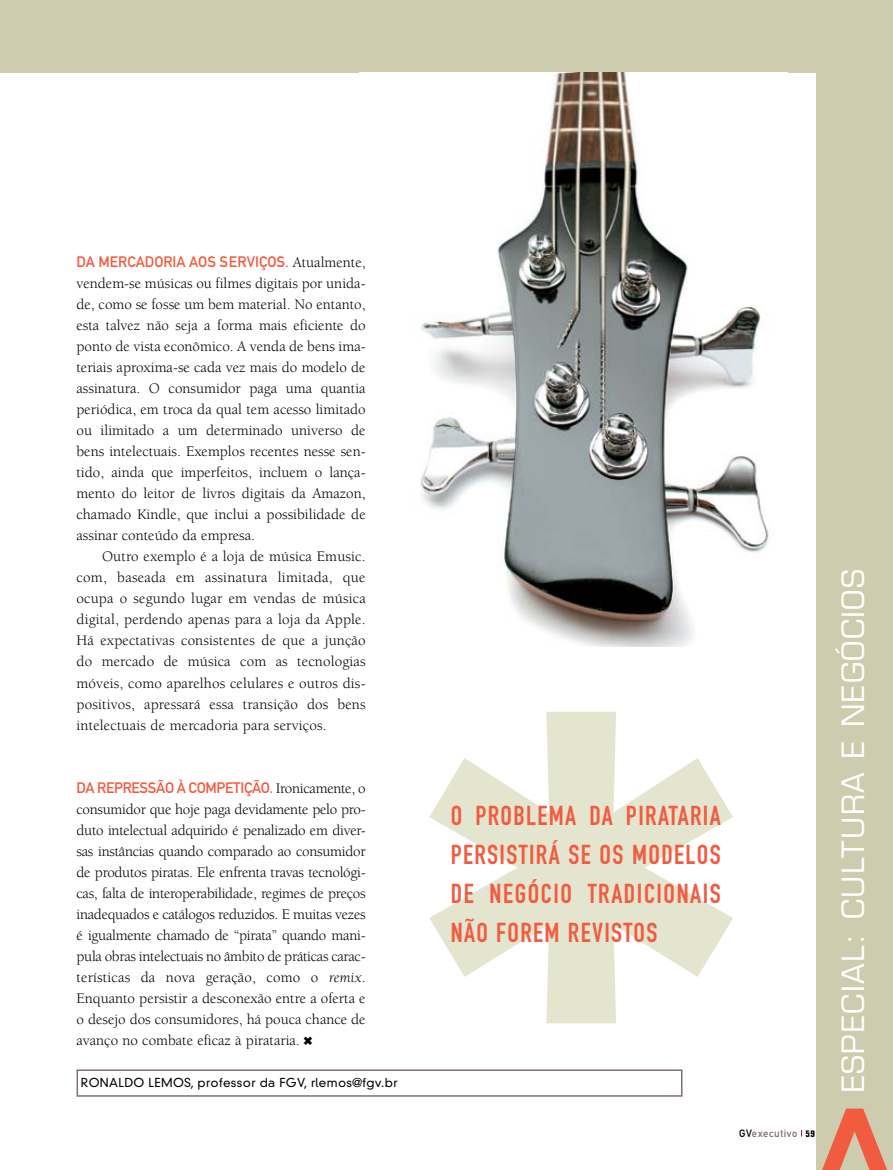
<style>
.page{position:relative;width:893px;height:1170px;background:#fff}
.page>*{position:absolute;margin:0;border:0;box-sizing:border-box;transform-origin:0 0}
.t1{font:135px "Eurostile Bold Extended Two";color:#f15b40}
.t2{font:30px "Eurostile";letter-spacing:.05em;color:#fff}
.t3{font:27px/39px "DIN Engschrift";letter-spacing:.05em;color:#f15b40;text-align:justify}
.t4{font:15px/21px "Berkeley";color:#000;text-align:justify}
.t5{font:15px "DIN Mittelschrift";letter-spacing:-.02em;color:#f15b40}
.t6{font:15px "DIN Mittelschrift";color:#f15b40}
.t7{font:300 12px "DIN Neuzeit Grotesk";letter-spacing:.03em;color:#000}
.t8{font:10.5px "DIN Mittelschrift";letter-spacing:.05em;color:#7f6d77}
.s1{font-family:"Berkeley";color:#000}
.s2{color:#000}
.s3{font-family:"Eurostile";font-weight:700;font-stretch:condensed;font-size:9px;color:#000}
.s4{font-style:italic}
</style>
<div class="page">
<div style="left:0;top:0;width:893px;height:72px;background:#ceccae"></div>
<div style="left:816px;top:54px;width:77px;height:1115px;background:#ceccae"></div>
<img style="left:420px;top:72px;width:349px;height:574px">
<div style="left:77px;top:1069px;width:605px;height:27px;border:2px solid #7f6d77"></div>
<p class="t6" style="left:77px;top:253px;width:291px">DA MERCADORIA AOS SERVIÇOS. <span class="s1">Atualmente,</span></p>
<p class="t4" style="left:77px;top:273px;width:291px">vendem-se músicas ou filmes digitais por unida&shy;de, como se fosse um bem material. No entanto, esta talvez não seja a forma mais eficiente do ponto de vista econômico. A venda de bens ima&shy;teriais aproxima-se cada vez mais do modelo de assinatura. O consumidor paga uma quantia periódica, em troca da qual tem acesso limitado ou ilimitado a um determinado universo de bens intelectuais. Exemplos recentes nesse sen&shy;tido, ainda que imperfeitos, incluem o lança&shy;mento do leitor de livros digitais da Amazon, chamado Kindle, que inclui a possibilidade de assinar conteúdo da empresa.</p>
<p class="t4" style="left:77px;top:546px;width:291px;text-indent:26px">Outro exemplo é a loja de música Emusic. com, baseada em assinatura limitada, que ocupa o segundo lugar em vendas de música digital, perdendo apenas para a loja da Apple.<br>Há expectativas consistentes de que a junção do mercado de música com as tecnologias móveis, como aparelhos celulares e outros dis&shy;positivos, apressará essa transição dos bens intelectuais de mercadoria para serviços.</p>
<h2 class="t2" style="left:835px;top:1092px;width:524px;rotate:-90deg">especial: cultura e negócios</h2>
<h1 class="t1" style="left:745px;top:1183px;width:83px;rotate:-90deg">&gt;</h1>
<p class="t8" style="left:414px;top:1126px;width:403px"><sup>❑</sup><span class="s2">GV</span>EXECUTIVO <span class="s3">59</span></p>
<p class="t5" style="left:77px;top:778px;width:291px">DA REPRESSÃO À COMPETIÇÃO. <span class="s1">Ironicamente, o</span></p>
<p class="t4" style="left:77px;top:798px;width:291px">consumidor que hoje paga devidamente pelo pro&shy;duto intelectual adquirido é penalizado em diver&shy;sas instâncias quando comparado ao consumidor de produtos piratas. Ele enfrenta travas tecnológi&shy;cas, falta de interoperabilidade, regimes de preços inadequados e catálogos reduzidos. E muitas vezes é igualmente chamado de “pirata” quando mani&shy;pula obras intelectuais no âmbito de práticas carac&shy;terísticas da nova geração, como o <span class="s4">remix</span>.<br>Enquanto persistir a desconexão entre a oferta e o desejo dos consumidores, há pouca chance de avanço no combate eficaz à pirataria.</p>
<h3 class="t3" style="left:451px;top:795px;width:272px">O PROBLEMA DA PIRATARIA PERSISTIRÁ SE OS MODELOS DE NEGÓCIO TRADICIONAIS NÃO FOREM REVISTOS</h3>
<p class="t7" style="left:81px;top:1074px;width:318px">Ronaldo Lemos, professor da FGV, rlemos@fgv.br</p>
</div>
